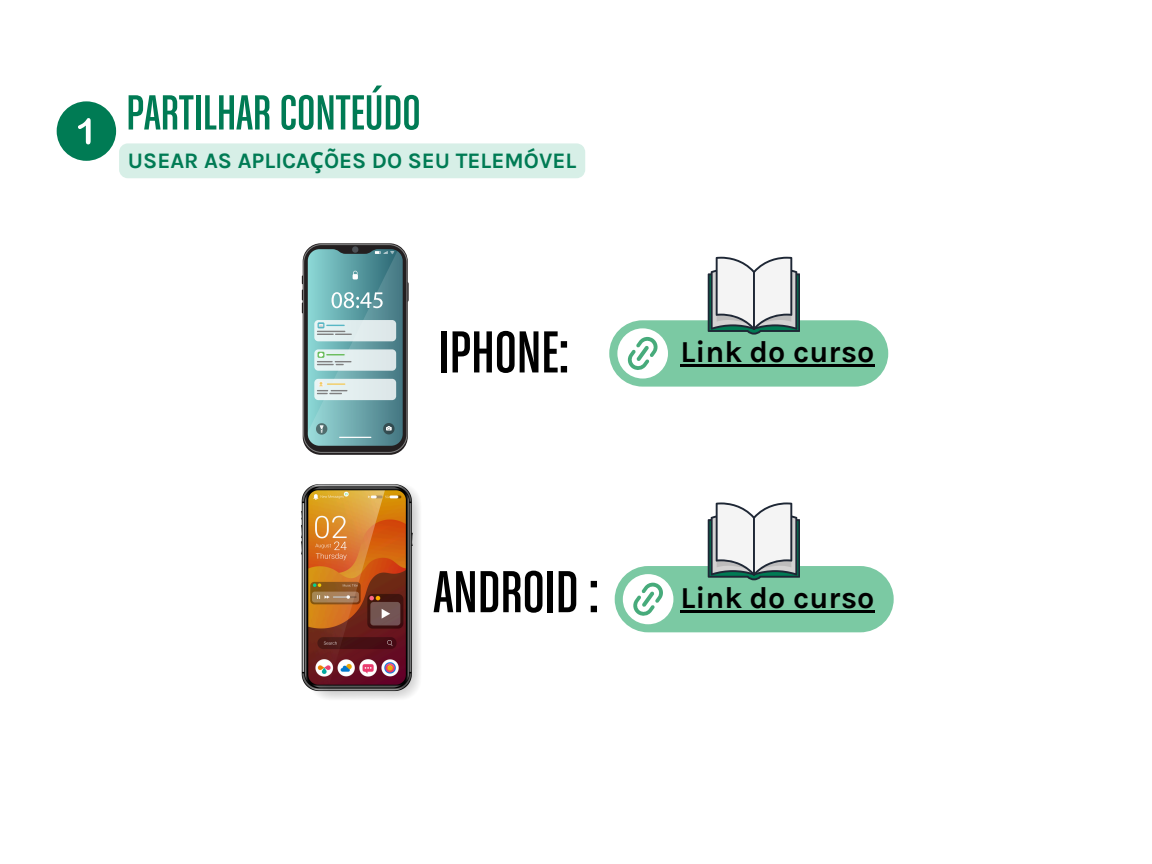
<style>
.page{position:relative;width:1152px;height:864px;background:#fff}
.page>*{position:absolute;margin:0;border:0;box-sizing:border-box;transform-origin:0 0}
.t1{font:63px "Chalet Comprime Cologne Eighty";color:#000}
.t2{font:52.5px "Chalet Comprime Cologne Eighty";color:#007b54}
.t3{font:700 30.45px "Karla";color:#000}
.t4{font:700 22.2px "Karla";color:#007b54}
.s1{font-family:"Noto Sans"}
</style>
<div class="page">
<div style="left:609px;top:320px;width:279px;height:67px;background:#7bc9a3;border-radius:33px"></div>
<div style="left:617px;top:328px;width:51px;height:51px;background:#fff;border-radius:50%"></div>
<svg style="left:627px;top:337px;width:31px;height:33px"></svg>
<div style="left:615px;top:566px;width:279px;height:66px;background:#7bc9a3;border-radius:33px"></div>
<div style="left:623px;top:574px;width:50px;height:50px;background:#fff;border-radius:50%"></div>
<svg style="left:633px;top:583px;width:30px;height:33px"></svg>
<img style="left:302px;top:484px;width:118px;height:215px">
<div style="left:302px;top:290px;width:9px;height:10px;background:#231f20"></div>
<div style="left:302px;top:302px;width:9px;height:11px;background:#231f20"></div>
<div style="left:302px;top:276px;width:6px;height:8px;background:#231f20"></div>
<svg style="left:303px;top:243px;width:106px;height:212px;background:#7fa5a7"></svg>
<hr style="left:680px;top:364px;width:194px;height:2px;background:#000">
<div style="left:119px;top:143px;width:466px;height:35px;background:#d7efe7"></div>
<hr style="left:680px;top:610px;width:194px;height:2px;background:#000">
<div style="left:57px;top:101px;width:59px;height:60px;background:#007b54;border-radius:50%"></div>
<svg style="left:78px;top:118px;width:13px;height:26px"></svg>
<svg style="left:708px;top:256px;width:92px;height:79px"></svg>
<svg style="left:708px;top:502px;width:92px;height:78px"></svg>
<p class="t2" style="left:126px;top:93px;width:296px">PARTILHAR CONTEÚDO</p>
<p class="t4" style="left:128px;top:147px;width:450px">USEAR AS APLICA<span class="s1">Ç</span>ÕES DO SEU TELEMÓVEL</p>
<h2 class="t1" style="left:439px;top:328px;width:132px">IPHONE:</h2>
<p class="t3" style="left:680px;top:334px;width:196px">Link do curso</p>
<h1 class="t1" style="left:434px;top:568px;width:167px">ANDROID :</h1>
<p class="t3" style="left:680px;top:580px;width:196px">Link do curso</p>
</div>
